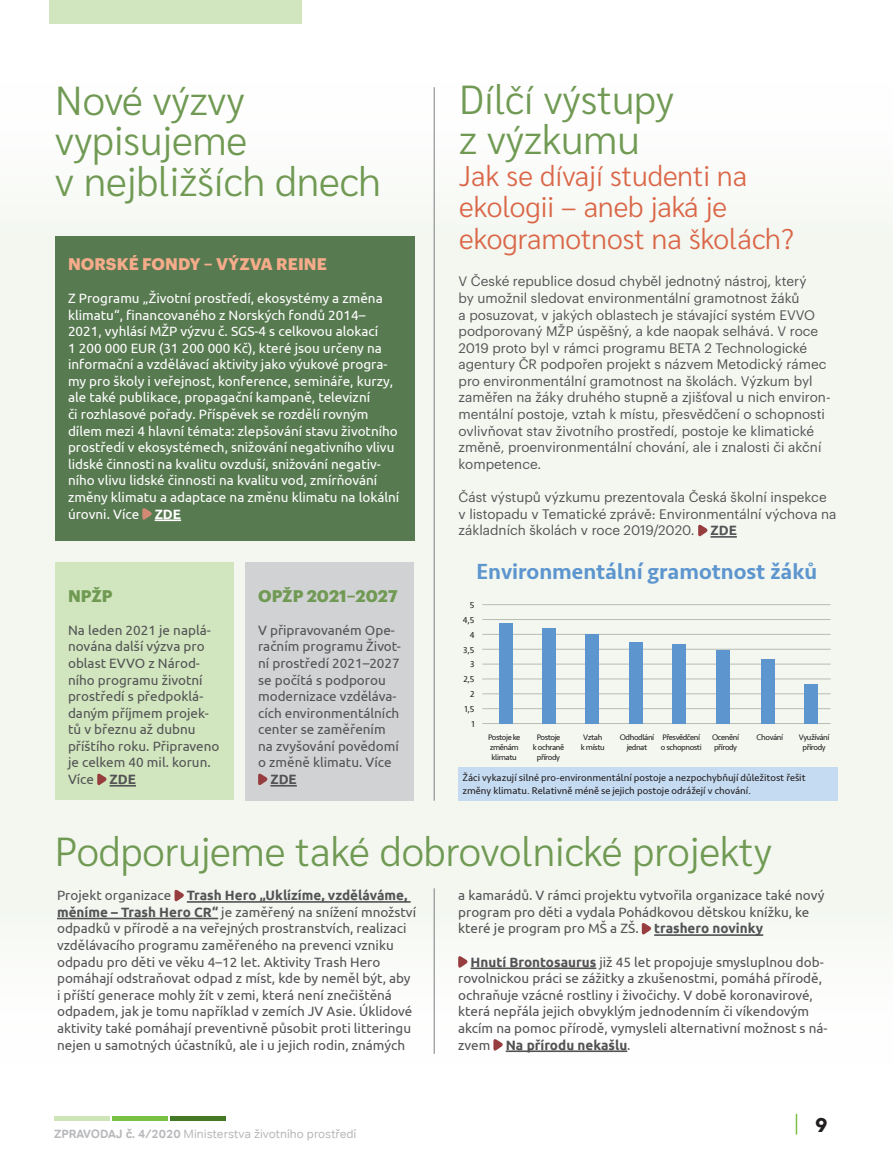
<style>
.page{position:relative;width:893px;height:1170px;background:#fff}
.page>*{position:absolute;margin:0;border:0;box-sizing:border-box;transform-origin:0 0}
.t1{font:300 40.5px/40.5px "Sarabun";color:#709a53}
.t2{font:300 28.5px/31.5px "Sarabun";color:#da6647}
.t3{font:500 22.5px "Seravek";color:#5d95cf}
.t4{font:21.15px "Archive";color:#231f20}
.t5{font:700 16.5px "Graphik LG";letter-spacing:.005em;color:#f6ac8b}
.t6{font:700 16.5px "Graphik LG";color:#709a53}
.t7{font:13.5px/16.6px "Ubuntu";color:#535355}
.t8{font:13.5px/16.6px "Graphik LG";color:#535355}
.t9{font:13.5px/16.6px "Ubuntu";color:#fff}
.t10{font:700 13.5px "Ubuntu";color:#535355}
.t11{font:12px "Tondo Corp";color:#b8b9bc}
.t12{font:10.2px/12.3px "Seravek";color:#231f20}
.t13{font:9px/14.9px "Seravek";color:#231f20;text-align:right}
.t14{font:8.4px/10.1px "Seravek";letter-spacing:-.05em;color:#231f20}
.s1{font-weight:700}
.s2{font-family:"Ubuntu";font-weight:700}
</style>
<div class="page">
<svg style="left:170px;top:1116px;width:56px;height:3px"></svg>
<svg style="left:54px;top:1116px;width:56px;height:3px"></svg>
<svg style="left:112px;top:1116px;width:56px;height:3px"></svg>
<svg style="left:796px;top:1113px;width:1px;height:21px"></svg>
<div style="left:0;top:71px;width:893px;height:1002px;background:linear-gradient(to right,#f8faf7,#f5f8f3)"></div>
<div style="left:49px;top:0;width:253px;height:23px;background:#d1e6be"></div>
<hr style="left:434px;top:87px;width:1px;height:713px;background:#7c7e81">
<hr style="left:434px;top:888px;width:1px;height:165px;background:#7c7e81">
<div style="left:55px;top:236px;width:360px;height:305px;background:#587a51"></div>
<hr style="left:155px;top:519px;width:26px;height:2px;background:#fff">
<svg style="left:142px;top:508px;width:10px;height:12px"></svg>
<svg style="left:698px;top:523px;width:39px;height:14px"></svg>
<hr style="left:187px;top:901px;width:224px;height:1px;background:#535355">
<hr style="left:57px;top:917px;width:161px;height:2px;background:#535355">
<svg style="left:175px;top:888px;width:11px;height:14px"></svg>
<hr style="left:654px;top:934px;width:109px;height:1px;background:#535355">
<hr style="left:470px;top:967px;width:126px;height:2px;background:#535355">
<hr style="left:506px;top:1050px;width:121px;height:1px;background:#535355">
<svg style="left:642px;top:921px;width:11px;height:14px"></svg>
<svg style="left:458px;top:954px;width:11px;height:15px"></svg>
<svg style="left:493px;top:1037px;width:11px;height:14px"></svg>
<div style="left:55px;top:562px;width:179px;height:237px;background:#d1e6be"></div>
<hr style="left:110px;top:784px;width:26px;height:2px;background:#535355">
<svg style="left:97px;top:773px;width:10px;height:12px"></svg>
<div style="left:245px;top:562px;width:169px;height:238px;background:#d1d2d4"></div>
<hr style="left:270px;top:784px;width:27px;height:2px;background:#535355">
<svg style="left:258px;top:773px;width:10px;height:13px"></svg>
<hr style="left:482px;top:604px;width:349px;height:1px;background:#b9bcb1">
<hr style="left:482px;top:619px;width:349px;height:1px;background:#b9bcb1">
<hr style="left:482px;top:634px;width:349px;height:1px;background:#b9bcb1">
<hr style="left:482px;top:649px;width:349px;height:1px;background:#b9bcb1">
<hr style="left:482px;top:663px;width:349px;height:1px;background:#b9bcb1">
<hr style="left:482px;top:678px;width:349px;height:1px;background:#b9bcb1">
<hr style="left:482px;top:693px;width:349px;height:1px;background:#b9bcb1">
<hr style="left:482px;top:708px;width:349px;height:1px;background:#b9bcb1">
<hr style="left:482px;top:723px;width:349px;height:1px;background:#b9bcb1">
<div style="left:458px;top:767px;width:380px;height:33px;background:#c5dbf1"></div>
<div style="left:499px;top:623px;width:14px;height:100px;background:#5d95cf"></div>
<div style="left:542px;top:628px;width:14px;height:95px;background:#5d95cf"></div>
<div style="left:585px;top:634px;width:14px;height:89px;background:#5d95cf"></div>
<div style="left:629px;top:642px;width:14px;height:81px;background:#5d95cf"></div>
<div style="left:672px;top:644px;width:14px;height:79px;background:#5d95cf"></div>
<div style="left:716px;top:650px;width:14px;height:73px;background:#5d95cf"></div>
<div style="left:761px;top:659px;width:13px;height:64px;background:#5d95cf"></div>
<div style="left:804px;top:684px;width:14px;height:39px;background:#5d95cf"></div>
<h1 class="t1" style="left:55px;top:80px;width:327px">Nové výzvy vypisujeme<br>v nejbližších dnech</h1>
<p class="t5" style="left:68px;top:251px;width:260px">Norské fondy – výzva Reine</p>
<p class="t9" style="left:68px;top:289px;width:333px">Z Programu „Životní prostředí, ekosystémy a změna klimatu“, financovaného z Norských fondů 2014– 2021, vyhlásí MŽP výzvu č. SGS-4 s celkovou alokací<br>1 200 000 EUR (31 200 000 Kč), které jsou určeny na informační a vzdělávací aktivity jako výukové progra&shy;my pro školy i veřejnost, konference, semináře, kurzy, ale také publikace, propagační kampaně, televizní<br>či rozhlasové pořady. Příspěvek se rozdělí rovným dílem mezi 4 hlavní témata: zlepšování stavu životního prostředí v ekosystémech, snižování negativního vlivu lidské činnosti na kvalitu ovzduší, snižování negativ&shy;ního vlivu lidské činnosti na kvalitu vod, zmírňování změny klimatu a adaptace na změnu klimatu na lokální úrovni. Více <span class="s1">ZDE</span></p>
<p class="t6" style="left:68px;top:582px;width:12px">NPŽP</p>
<p class="t7" style="left:68px;top:621px;width:153px">Na leden 2021 je naplá&shy;nována další výzva pro oblast EVVO z Národ&shy;ního programu životní prostředí s předpoklá&shy;daným příjmem projek&shy;tů v březnu až dubnu příštího roku. Připraveno je celkem 40 mil. korun.<br>Více <span class="s1">ZDE</span></p>
<p class="t6" style="left:258px;top:582px;width:13px">OPŽP</p>
<p class="t6" style="left:307px;top:582px;width:92px">2021–2027</p>
<p class="t7" style="left:258px;top:621px;width:144px">V připravovaném Ope&shy;račním programu Život&shy;ní prostředí 2021–2027 se počítá s podporou modernizace vzděláva&shy;cích environmentálních center se zaměřením na zvyšování povědomí o změně klimatu. Více</p>
<p class="t10" style="left:270px;top:771px;width:28px">ZDE</p>
<h1 class="t1" style="left:459px;top:80px;width:216px">Dílčí výstupy z výzkumu</h1>
<h2 class="t2" style="left:459px;top:160px;width:336px">Jak se dívají studenti na ekologii – aneb jaká je ekogramotnost na školách?</h2>
<p class="t8" style="left:459px;top:272px;width:373px">V České republice dosud chyběl jednotný nástroj, který<br>by umožnil sledovat environmentální gramotnost žáků<br>a posuzovat, v jakých oblastech je stávající systém EVVO podporovaný MŽP úspěšný, a kde naopak selhává. V roce 2019 proto byl v rámci programu BETA 2 Technologické agentury ČR podpořen projekt s názvem Metodický rámec pro environmentální gramotnost na školách. Výzkum byl zaměřen na žáky druhého stupně a zjišťoval u nich environ&shy;mentální postoje, vztah k místu, přesvědčení o schopnosti ovlivňovat stav životního prostředí, postoje ke klimatické změně, proenvironmentální chování, ale i znalosti či akční kompetence.</p>
<p class="t8" style="left:459px;top:487px;width:380px">Část výstupů výzkumu prezentovala Česká školní inspekce v listopadu v Tematické zprávě: Environmentální výchova na základních školách v roce 2019/2020. <span class="s2">ZDE</span></p>
<h3 class="t3" style="left:476px;top:557px;width:342px">Environmentální gramotnost žáků</h3>
<p class="t13" style="left:463px;top:597px;width:13px">5<br>4,5<br>4<br>3,5<br>3<br>2,5<br>2<br>1,5<br>1</p>
<p class="t14" style="left:488px;top:731px;width:34px">Postoje ke změnám klimatu</p>
<p class="t14" style="left:533px;top:731px;width:33px;text-align:center">Postoje<br>k ochraně přírody</p>
<p class="t14" style="left:581px;top:731px;width:25px">Vztah k místu</p>
<p class="t14" style="left:620px;top:731px;width:36px;text-align:center">Odhodlání jednat</p>
<p class="t14" style="left:661px;top:731px;width:42px">Přesvědčení o schopnosti</p>
<p class="t14" style="left:712px;top:731px;width:28px">Ocenění přírody</p>
<p class="t14" style="left:757px;top:731px;width:28px">Chování</p>
<p class="t14" style="left:799px;top:731px;width:32px;text-align:center">Využívání přírody</p>
<p class="t12" style="left:462px;top:771px;width:345px">Žáci vykazují silné pro-environmentální postoje a nezpochybňují důležitost řešit změny klimatu. Relativně méně se jejich postoje odrážejí v chování.</p>
<h1 class="t1" style="left:55px;top:831px;width:719px">Podporujeme také dobrovolnické projekty</h1>
<p class="t7" style="left:57px;top:886px;width:361px">Projekt organizace <span class="s1">Trash Hero „Uklízíme, vzděláváme, měníme – Trash Hero CR“</span> je zaměřený na snížení množství odpadků v přírodě a na veřejných prostranstvích, realizaci vzdělávacího programu zaměřeného na prevenci vzniku odpadu pro děti ve věku 4–12 let. Aktivity Trash Hero pomáhají odstraňovat odpad z míst, kde by neměl být, aby i příští generace mohly žít v zemi, která není znečištěná odpadem, jak je tomu například v zemích JV Asie. Úklidové aktivity také pomáhají preventivně působit proti litteringu nejen u samotných účastníků, ale i u jejich rodin, známých</p>
<p class="t7" style="left:458px;top:886px;width:368px">a kamarádů. V rámci projektu vytvořila organizace také nový program pro děti a vydala Pohádkovou dětskou knížku, ke které je program pro MŠ a ZŠ. <span class="s1">trashero novinky</span></p>
<p class="t7" style="left:458px;top:953px;width:371px;text-indent:12px"><span class="s1">Hnutí Brontosaurus</span> již 45 let propojuje smysluplnou dob&shy;rovolnickou práci se zážitky a zkušenostmi, pomáhá přírodě, ochraňuje vzácné rostliny i živočichy. V době koronavirové, která nepřála jejich obvyklým jednodenním či víkendovým akcím na pomoc přírodě, vymysleli alternativní možnost s ná&shy;zvem <span class="s1">Na přírodu nekašlu</span>.</p>
<p class="t11" style="left:54px;top:1126px;width:304px"><span class="s1">ZPRAVODAJ Č. 4/2020</span> Ministerstva životního prostředí</p>
<h3 class="t4" style="left:815px;top:1112px;width:14px">9</h3>
</div>
